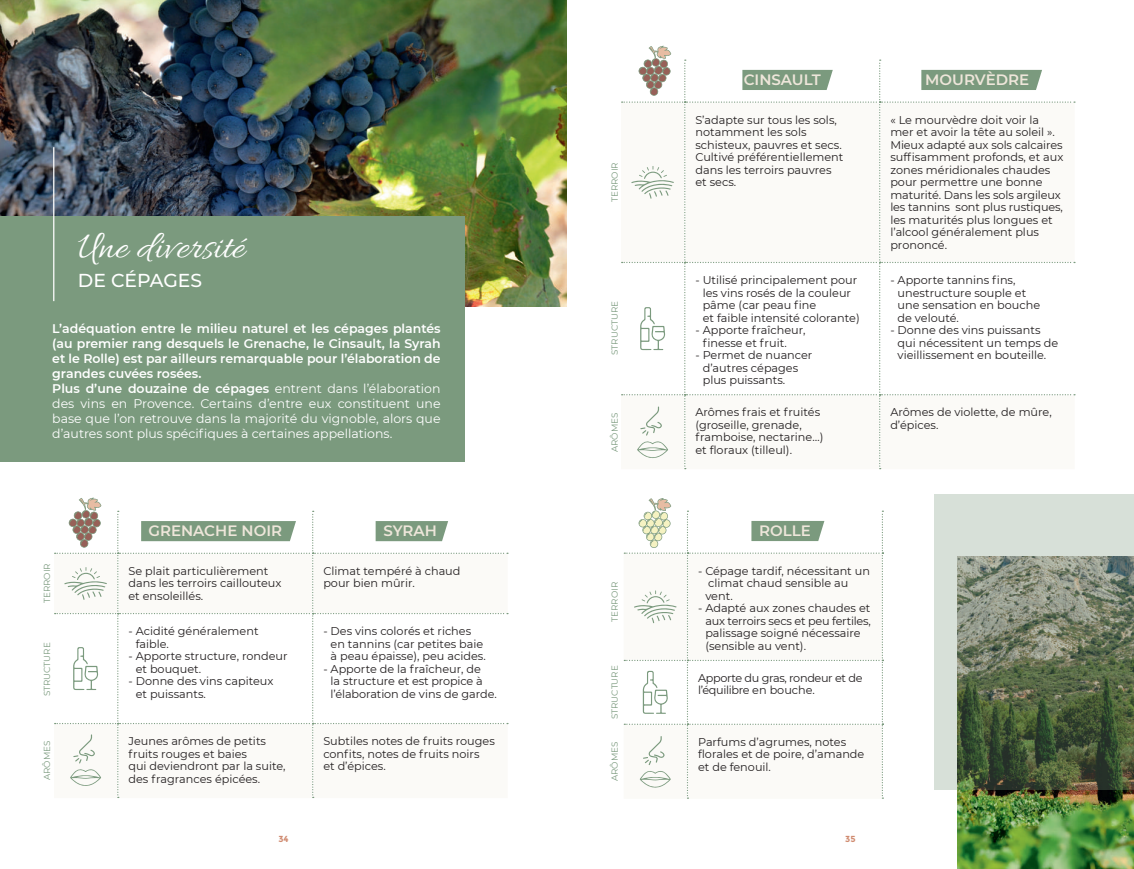
<style>
.page{position:relative;width:1134px;height:869px;background:#fff}
.page>*{position:absolute;margin:0;border:0;box-sizing:border-box;transform-origin:0 0}
.t1{font:40px "Allura";color:#fff}
.t2{font:500 18.75px "Montserrat";color:#fff}
.t3{font:600 15px "Montserrat";color:#eee6da}
.t4{font:600 12.5px/15px "Montserrat";color:#fff}
.t5{font:11.25px/12.5px "Montserrat";color:#231f20}
.t6{font:11.25px/12.5px "Montserrat";letter-spacing:-.03em;color:#231f20}
.t7{font:8.75px "Montserrat";color:#7b9a7e}
.t8{font:700 8.75px "Montserrat";color:#d08b70}
.s1{font-weight:400}
</style>
<div class="page">
<img style="left:0;top:0;width:567px;height:306px">
<div style="left:0;top:216px;width:464px;height:246px;background:#7b9a7e"></div>
<hr style="left:53px;top:147px;width:1px;height:154px;background:#fff">
<img style="left:958px;top:790px;width:176px;height:78px">
<svg style="left:934px;top:494px;width:200px;height:296px"></svg>
<svg style="left:55px;top:497px;width:453px;height:300px"></svg>
<svg style="left:622px;top:46px;width:453px;height:423px"></svg>
<svg style="left:624px;top:498px;width:259px;height:300px"></svg>
<h1 class="t1" style="left:78px;top:219px;width:168px">Une diversité</h1>
<h2 class="t2" style="left:78px;top:267px;width:126px">DE CÉPAGES</h2>
<p class="t4" style="left:52px;top:320px;width:390px">L’adéquation entre le milieu naturel et les cépages plantés (au premier rang desquels le Grenache, le Cinsault, la Syrah et le Rolle) est par ailleurs remarquable pour l’élaboration de grandes cuvées rosées.<br>Plus d’une douzaine de cépages <span class="s1">entrent dans l’élaboration des vins en Provence. Certains d’entre eux constituent une base que l’on retrouve dans la majorité du vignoble, alors que d’autres sont plus spécifiques à certaines appellations.</span></p>
<p class="t7" style="left:41px;top:603px;width:41px;rotate:-90deg">TERROIR</p>
<p class="t7" style="left:41px;top:696px;width:55px;rotate:-90deg">STRUCTURE</p>
<h3 class="t3" style="left:148px;top:519px;width:135px">GRENACHE NOIR</h3>
<h3 class="t3" style="left:383px;top:519px;width:55px">SYRAH</h3>
<p class="t5" style="left:128px;top:564px;width:154px">Se plait particulièrement dans les terroirs caillouteux et ensoleillés.</p>
<p class="t5" style="left:323px;top:564px;width:139px">Climat tempéré à chaud pour bien mûrir.</p>
<p class="t5" style="left:136px;top:624px;width:124px;text-indent:-7px">- Acidité généralement faible.</p>
<p class="t5" style="left:136px;top:649px;width:153px;text-indent:-7px">- Apporte structure, rondeur et bouquet.</p>
<p class="t5" style="left:136px;top:674px;width:139px;text-indent:-7px">- Donne des vins capiteux et puissants.</p>
<p class="t5" style="left:331px;top:624px;width:157px;text-indent:-7px">- Des vins colorés et riches en tannins (car petites baie à peau épaisse), peu acides.</p>
<p class="t5" style="left:331px;top:661px;width:168px;text-indent:-7px">- Apporte de la fraîcheur, de<br>la structure et est propice à l’élaboration de vins de garde.</p>
<p class="t7" style="left:609px;top:202px;width:41px;rotate:-90deg">TERROIR</p>
<p class="t7" style="left:609px;top:355px;width:55px;rotate:-90deg">STRUCTURE</p>
<p class="t7" style="left:609px;top:452px;width:41px;rotate:-90deg">ARÔMES</p>
<p class="t7" style="left:609px;top:621px;width:41px;rotate:-90deg">TERROIR</p>
<p class="t7" style="left:609px;top:719px;width:55px;rotate:-90deg">STRUCTURE</p>
<p class="t5" style="left:128px;top:734px;width:159px">Jeunes arômes de petits fruits rouges et baies<br>qui deviendront par la suite, des fragrances épicées.</p>
<p class="t5" style="left:323px;top:734px;width:173px">Subtiles notes de fruits rouges confits, notes de fruits noirs<br>et d’épices.</p>
<p class="t7" style="left:41px;top:779px;width:41px;rotate:-90deg">ARÔMES</p>
<p class="t7" style="left:609px;top:780px;width:41px;rotate:-90deg">ARÔMES</p>
<h3 class="t3" style="left:744px;top:69px;width:79px">CINSAULT</h3>
<h3 class="t3" style="left:925px;top:69px;width:105px">MOURVÈDRE</h3>
<p class="t5" style="left:695px;top:113px;width:150px">S’adapte sur tous les sols, notamment les sols schisteux, pauvres et secs.<br>Cultivé préférentiellement dans les terroirs pauvres et secs.</p>
<p class="t5" style="left:890px;top:113px;width:175px">« Le mourvèdre doit voir la mer et avoir la tête au soleil ».<br>Mieux adapté aux sols calcaires suffisamment profonds, et aux zones méridionales chaudes pour permettre une bonne maturité. Dans les sols argileux les tannins sont plus rustiques, les maturités plus longues et l’alcool généralement plus prononcé.</p>
<p class="t5" style="left:703px;top:273px;width:158px;text-indent:-7px">- Utilisé principalement pour les vins rosés de la couleur pâme (car peau fine<br>et faible intensité colorante)</p>
<p class="t5" style="left:703px;top:323px;width:104px;text-indent:-7px">- Apporte fraîcheur, finesse et fruit.</p>
<p class="t5" style="left:703px;top:348px;width:111px;text-indent:-7px">- Permet de nuancer d’autres cépages plus puissants.</p>
<p class="t5" style="left:898px;top:273px;width:144px;text-indent:-7px">- Apporte tannins fins, unestructure souple et une sensation en bouche de velouté.</p>
<p class="t5" style="left:898px;top:323px;width:162px;text-indent:-7px">- Donne des vins puissants qui nécessitent un temps de vieillissement en bouteille.</p>
<p class="t5" style="left:695px;top:405px;width:129px">Arômes frais et fruités (groseille, grenade, framboise, nectarine…) et floraux (tilleul).</p>
<p class="t5" style="left:890px;top:405px;width:163px">Arômes de violette, de mûre, d’épices.</p>
<h3 class="t3" style="left:759px;top:519px;width:53px">ROLLE</h3>
<p class="t5" style="left:705px;top:563px;width:166px;text-indent:-7px">- Cépage tardif, nécessitant un climat chaud sensible au vent.</p>
<p class="t5" style="left:705px;top:601px;width:167px;text-indent:-7px">- Adapté aux zones chaudes et aux terroirs secs et peu fertiles, palissage soigné nécessaire (sensible au vent).</p>
<p class="t6" style="left:698px;top:671px;width:166px">Apporte du gras, rondeur et de l’équilibre en bouche.</p>
<p class="t5" style="left:698px;top:734px;width:168px">Parfums d’agrumes, notes florales et de poire, d’amande et de fenouil.</p>
<p class="t8" style="left:278px;top:833px;width:12px">34</p>
<p class="t8" style="left:845px;top:833px;width:12px">35</p>
</div>
